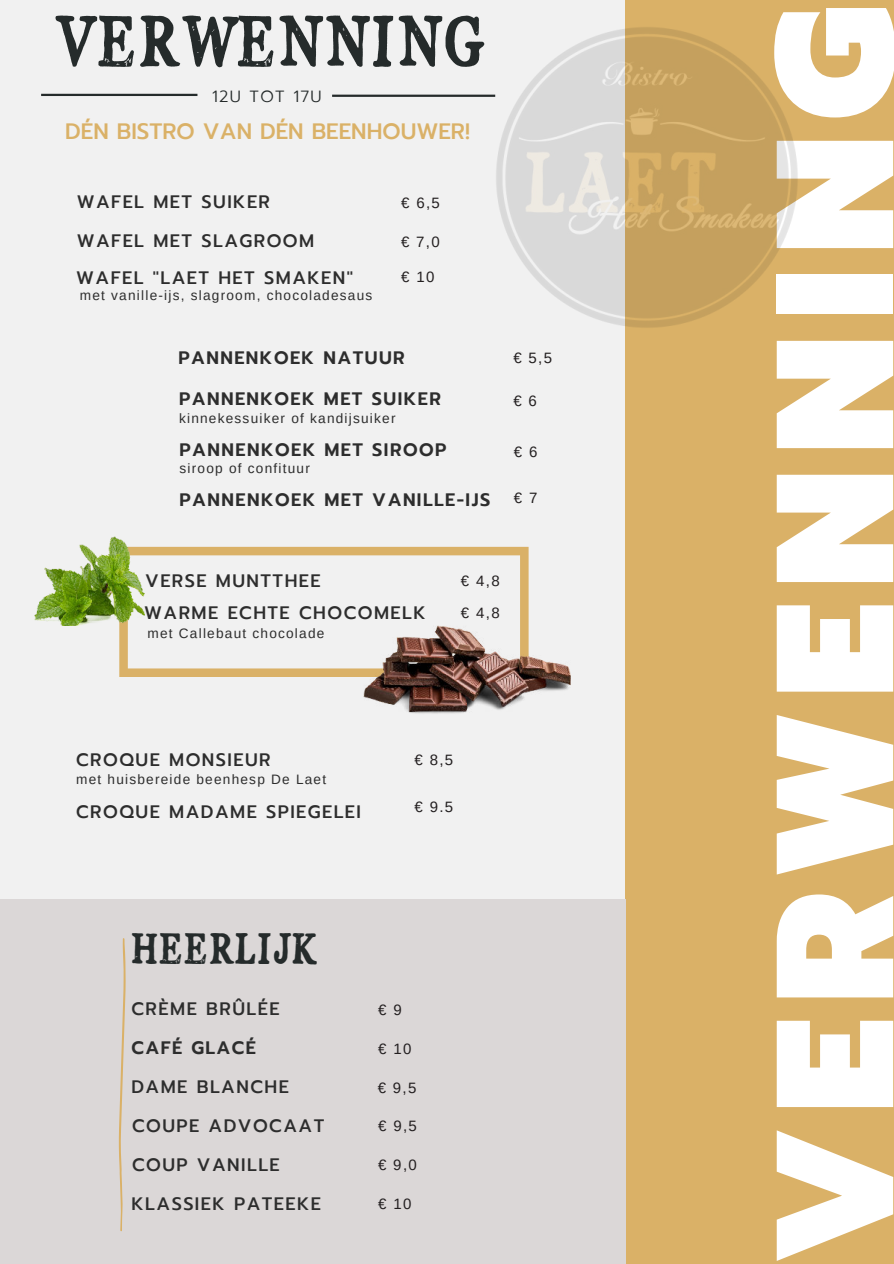
<style>
.page{position:relative;width:894px;height:1264px;background:#fff}
.page>*{position:absolute;margin:0;border:0;box-sizing:border-box;transform-origin:0 0}
.t1{font:900 166.5px "Prompt";letter-spacing:.09em;color:#fff}
.t2{font:64.05px "Abegnale";letter-spacing:.08em;color:#252b2b}
.t3{font:38.7px "Abegnale";letter-spacing:.08em;color:#252b2b}
.t4{font:500 22.2px "Prompt";color:#dab167}
.t5{font:500 18px "Prompt";letter-spacing:.08em;color:#2d2d2d}
.t6{font:600 18px "Prompt";letter-spacing:.08em;color:#2d2d2d}
.t7{font:300 16.2px "Prompt";letter-spacing:.08em;color:#252b2b}
.t8{font:15px "Arimo";color:#231f20}
.t9{font:13.65px "Arimo";letter-spacing:.09em;color:#2d2d2d}
</style>
<div class="page">
<div style="left:0;top:0;width:893px;height:1263px;background:#f1f1f1"></div>
<div style="left:625px;top:0;width:268px;height:1263px;background:#dab167"></div>
<hr style="left:41px;top:94px;width:156px;height:2px;background:#252b2b">
<hr style="left:332px;top:95px;width:163px;height:2px;background:#252b2b">
<svg style="left:119px;top:547px;width:409px;height:130px"></svg>
<div style="left:0;top:898px;width:625px;height:365px;background:#dbd7d7"></div>
<img style="left:495px;top:27px;width:302px;height:301px">
<svg style="left:119px;top:938px;width:7px;height:293px"></svg>
<img style="left:363px;top:626px;width:207px;height:88px">
<img style="left:34px;top:537px;width:111px;height:88px">
<h2 class="t2" style="left:55px;top:15px;width:428px">VERWENNING</h2>
<p class="t7" style="left:212px;top:85px;width:111px">12U TOT 17U</p>
<p class="t4" style="left:65px;top:116px;width:406px">DÉN BISTRO VAN DÉN BEENHOUWER!</p>
<p class="t5" style="left:77px;top:189px;width:195px">WAFEL MET SUIKER</p>
<p class="t8" style="left:401px;top:193px;width:40px">€ 6,5</p>
<p class="t5" style="left:77px;top:228px;width:239px">WAFEL MET SLAGROOM</p>
<p class="t8" style="left:401px;top:232px;width:40px">€ 7,0</p>
<p class="t5" style="left:76px;top:264px;width:278px">WAFEL "LAET HET SMAKEN"</p>
<p class="t9" style="left:80px;top:287px;width:294px">met vanille-ijs, slagroom, chocoladesaus</p>
<p class="t8" style="left:401px;top:268px;width:35px">€ 10</p>
<p class="t6" style="left:178px;top:344px;width:228px">PANNENKOEK NATUUR</p>
<p class="t8" style="left:513px;top:349px;width:40px">€ 5,5</p>
<p class="t6" style="left:179px;top:385px;width:263px">PANNENKOEK MET SUIKER</p>
<p class="t8" style="left:513px;top:391px;width:25px">€ 6</p>
<p class="t6" style="left:179px;top:437px;width:268px">PANNENKOEK MET SIROOP</p>
<p class="t8" style="left:513px;top:443px;width:25px">€ 6</p>
<p class="t6" style="left:179px;top:486px;width:312px">PANNENKOEK MET VANILLE-IJS</p>
<p class="t8" style="left:513px;top:489px;width:25px">€ 7</p>
<p class="t9" style="left:179px;top:410px;width:218px">kinnekessuiker of kandijsuiker</p>
<p class="t9" style="left:179px;top:460px;width:132px">siroop of confituur</p>
<p class="t5" style="left:145px;top:567px;width:177px">VERSE MUNTTHEE</p>
<p class="t8" style="left:461px;top:571px;width:40px">€ 4,8</p>
<p class="t5" style="left:144px;top:599px;width:283px">WARME ECHTE CHOCOMELK</p>
<p class="t8" style="left:461px;top:603px;width:40px">€ 4,8</p>
<p class="t9" style="left:147px;top:624px;width:178px">met Callebaut chocolade</p>
<p class="t5" style="left:76px;top:746px;width:196px">CROQUE MONSIEUR</p>
<p class="t5" style="left:76px;top:798px;width:286px">CROQUE MADAME SPIEGELEI</p>
<p class="t9" style="left:76px;top:770px;width:251px">met huisbereide beenhesp De Laet</p>
<p class="t8" style="left:414px;top:749px;width:40px">€ 8,5</p>
<p class="t8" style="left:414px;top:797px;width:40px">€ 9.5</p>
<h3 class="t3" style="left:132px;top:932px;width:186px">HEERLIJK</h3>
<p class="t5" style="left:131px;top:995px;width:149px">CRÈME BRÛLÉE</p>
<p class="t8" style="left:378px;top:999px;width:25px">€ 9</p>
<p class="t6" style="left:131px;top:1034px;width:126px">CAFÉ GLACÉ</p>
<p class="t8" style="left:378px;top:1039px;width:35px">€ 10</p>
<p class="t5" style="left:131px;top:1073px;width:159px">DAME BLANCHE</p>
<p class="t8" style="left:377px;top:1078px;width:40px">€ 9,5</p>
<p class="t5" style="left:132px;top:1112px;width:194px">COUPE ADVOCAAT</p>
<p class="t8" style="left:378px;top:1116px;width:40px">€ 9,5</p>
<p class="t5" style="left:132px;top:1151px;width:149px">COUP VANILLE</p>
<p class="t8" style="left:378px;top:1155px;width:40px">€ 9,0</p>
<p class="t5" style="left:131px;top:1190px;width:191px">KLASSIEK PATEEKE</p>
<p class="t8" style="left:378px;top:1194px;width:35px">€ 10</p>
<h1 class="t1" style="left:708px;top:1263px;width:1259px;rotate:-90deg">VERWENNING</h1>
</div>
